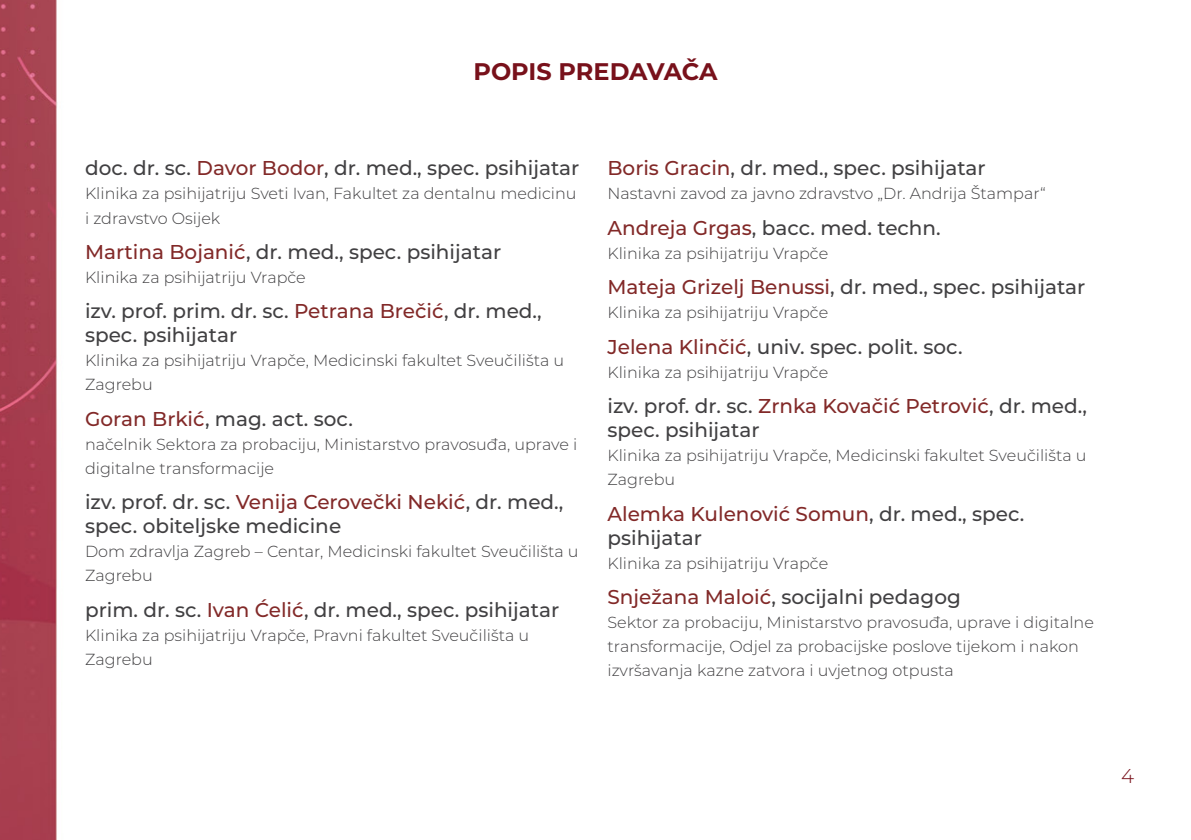
<style>
.page{position:relative;width:1191px;height:840px;background:#fff}
.page>*{position:absolute;margin:0;border:0;box-sizing:border-box;transform-origin:0 0}
.t1{font:700 24px "Montserrat";letter-spacing:-.01em;color:#78111b}
.t2{font:500 20px/24px "Montserrat";color:#414042}
.t3{font:300 20px "Montserrat";color:#78111b}
.t4{font:300 16px/24px "Montserrat";color:#414042}
.s1{color:#822928}
</style>
<div class="page">
<img style="left:0;top:0;width:57px;height:839px">
<h1 class="t1" style="left:473px;top:54px;width:246px">POPIS PREDAVAČA</h1>
<p class="t2" style="left:85px;top:155px;width:496px">doc. dr. sc. <span class="s1">Davor Bodor</span>, dr. med., spec. psihijatar</p>
<p class="t4" style="left:85px;top:181px;width:493px">Klinika za psihijatriju Sveti Ivan, Fakultet za dentalnu medicinu i zdravstvo Osijek</p>
<p class="t2" style="left:85px;top:239px;width:418px"><span class="s1">Martina Bojanić</span>, dr. med., spec. psihijatar</p>
<p class="t4" style="left:85px;top:264px;width:222px">Klinika za psihijatriju Vrapče</p>
<p class="t2" style="left:85px;top:298px;width:458px">izv. prof. prim. dr. sc. <span class="s1">Petrana Brečić</span>, dr. med., spec. psihijatar</p>
<p class="t4" style="left:85px;top:348px;width:480px">Klinika za psihijatriju Vrapče, Medicinski fakultet Sveučilišta u<br>Zagrebu</p>
<p class="t2" style="left:85px;top:405px;width:269px"><span class="s1">Goran Brkić</span>, mag. act. soc.</p>
<p class="t4" style="left:85px;top:431px;width:494px">načelnik Sektora za probaciju, Ministarstvo pravosuđa, uprave i digitalne transformacije</p>
<p class="t2" style="left:85px;top:489px;width:480px">izv. prof. dr. sc. <span class="s1">Venija Cerovečki Nekić</span>, dr. med., spec. obiteljske medicine</p>
<p class="t4" style="left:85px;top:538px;width:495px">Dom zdravlja Zagreb – Centar, Medicinski fakultet Sveučilišta u<br>Zagrebu</p>
<p class="t2" style="left:85px;top:596px;width:476px">prim. dr. sc. <span class="s1">Ivan Ćelić</span>, dr. med., spec. psihijatar</p>
<p class="t4" style="left:85px;top:622px;width:445px">Klinika za psihijatriju Vrapče, Pravni fakultet Sveučilišta u<br>Zagrebu</p>
<p class="t2" style="left:607px;top:155px;width:380px"><span class="s1">Boris Gracin</span>, dr. med., spec. psihijatar</p>
<p class="t4" style="left:607px;top:181px;width:440px">Nastavni zavod za javno zdravstvo „Dr. Andrija Štampar“</p>
<p class="t2" style="left:607px;top:215px;width:335px"><span class="s1">Andreja Grgas</span>, bacc. med. techn.</p>
<p class="t4" style="left:607px;top:240px;width:222px">Klinika za psihijatriju Vrapče</p>
<p class="t2" style="left:607px;top:274px;width:479px"><span class="s1">Mateja Grizelj Benussi</span>, dr. med., spec. psihijatar</p>
<p class="t4" style="left:607px;top:300px;width:222px">Klinika za psihijatriju Vrapče</p>
<p class="t2" style="left:607px;top:333px;width:357px"><span class="s1">Jelena Klinčić</span>, univ. spec. polit. soc.</p>
<p class="t4" style="left:607px;top:359px;width:222px">Klinika za psihijatriju Vrapče</p>
<p class="t2" style="left:607px;top:393px;width:481px">izv. prof. dr. sc. <span class="s1">Zrnka Kovačić Petrović</span>, dr. med., spec. psihijatar</p>
<p class="t4" style="left:607px;top:442px;width:480px">Klinika za psihijatriju Vrapče, Medicinski fakultet Sveučilišta u<br>Zagrebu</p>
<p class="t2" style="left:607px;top:500px;width:418px"><span class="s1">Alemka Kulenović Somun</span>, dr. med., spec. psihijatar</p>
<p class="t4" style="left:607px;top:550px;width:222px">Klinika za psihijatriju Vrapče</p>
<p class="t2" style="left:607px;top:583px;width:355px"><span class="s1">Snježana Maloić</span>, socijalni pedagog</p>
<p class="t4" style="left:607px;top:609px;width:488px">Sektor za probaciju, Ministarstvo pravosuđa, uprave i digitalne transformacije, Odjel za probacijske poslove tijekom i nakon izvršavanja kazne zatvora i uvjetnog otpusta</p>
<p class="t3" style="left:1121px;top:762px;width:15px">4</p>
</div>
